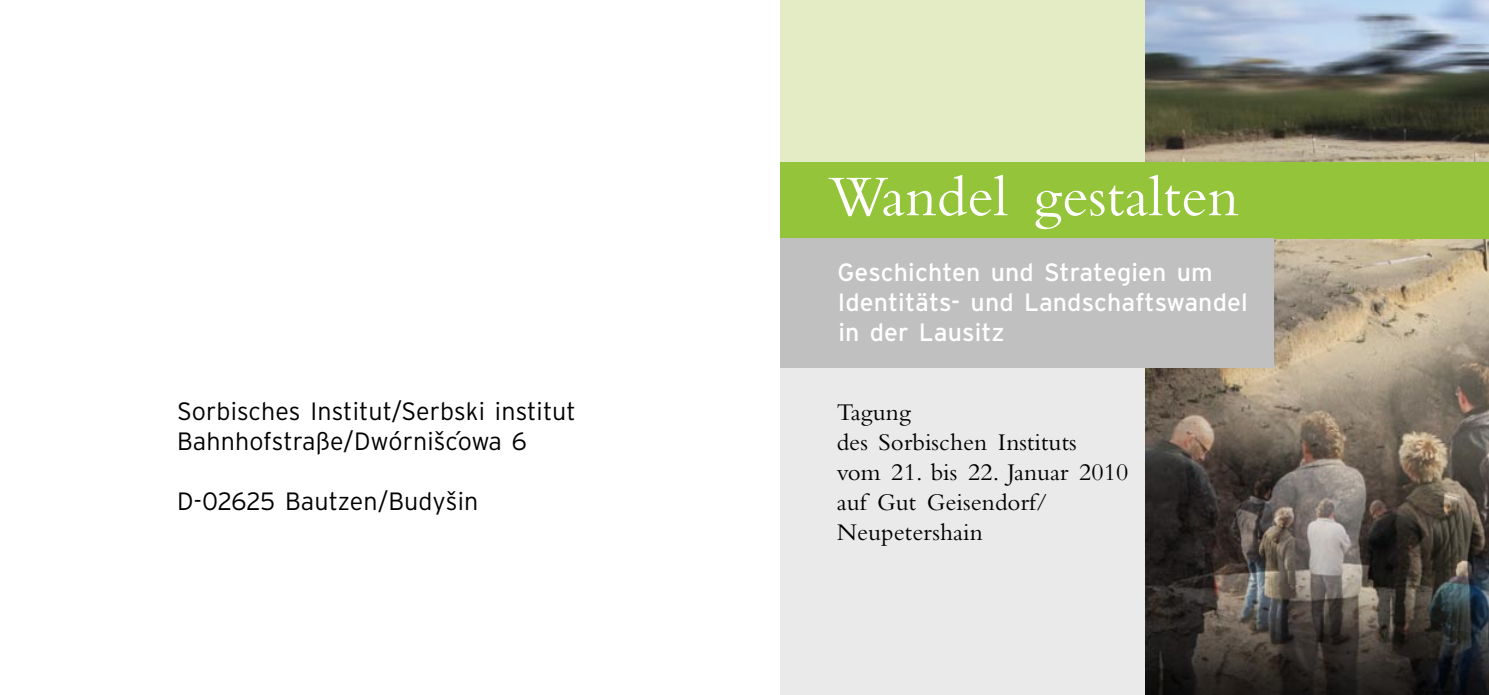
<style>
.page{position:relative;width:1489px;height:695px;background:#fff}
.page>*{position:absolute;margin:0;border:0;box-sizing:border-box;transform-origin:0 0}
.gg_--_ZT_--_Bembo_24{font:60px "Bembo";letter-spacing:.005em;color:#fff}
.t1{font:300 25px "Interstate OT";letter-spacing:.005em;color:#000}
.gg_--_ZT_--_Bembo_24-2{font:25px/30px "Bembo";letter-spacing:.005em;color:#000}
.gg_--_ZT_--_Bembo_24-3{font:25px/30px "Interstate";letter-spacing:.005em;color:#fff}
</style>
<div class="page">
<div style="left:780px;top:0;width:493px;height:694px;background:#e3ecc5"></div>
<div style="left:780px;top:198px;width:493px;height:496px;background:#eaeaea"></div>
<img style="left:1145px;top:0;width:343px;height:694px">
<div style="left:780px;top:162px;width:708px;height:76px;background:#94c43a"></div>
<div style="left:780px;top:238px;width:493px;height:129px;background:#c0c0c0"></div>
<p class="t1" style="left:177px;top:397px;width:400px">Sorbisches Institut/Serbski institut</p>
<p class="t1" style="left:177px;top:427px;width:351px">Bahnhofstraße/Dwórnišc´owa 6</p>
<p class="t1" style="left:177px;top:487px;width:302px">D-02625 Bautzen/Budyšin</p>
<p class="gg_--_ZT_--_Bembo_24" style="left:828px;top:161px;width:412px">Wandel gestalten</p>
<p class="gg_--_ZT_--_Bembo_24-3" style="left:837px;top:257px;width:411px">Geschichten und Strategien um<br>Identitäts- und Landschaftswandel in der Lausitz</p>
<p class="gg_--_ZT_--_Bembo_24-2" style="left:836px;top:397px;width:293px">Tagung<br>des Sorbischen Instituts<br>vom 21. bis 22. Januar 2010 auf Gut Geisendorf/<br>Neupetershain</p>
</div>
